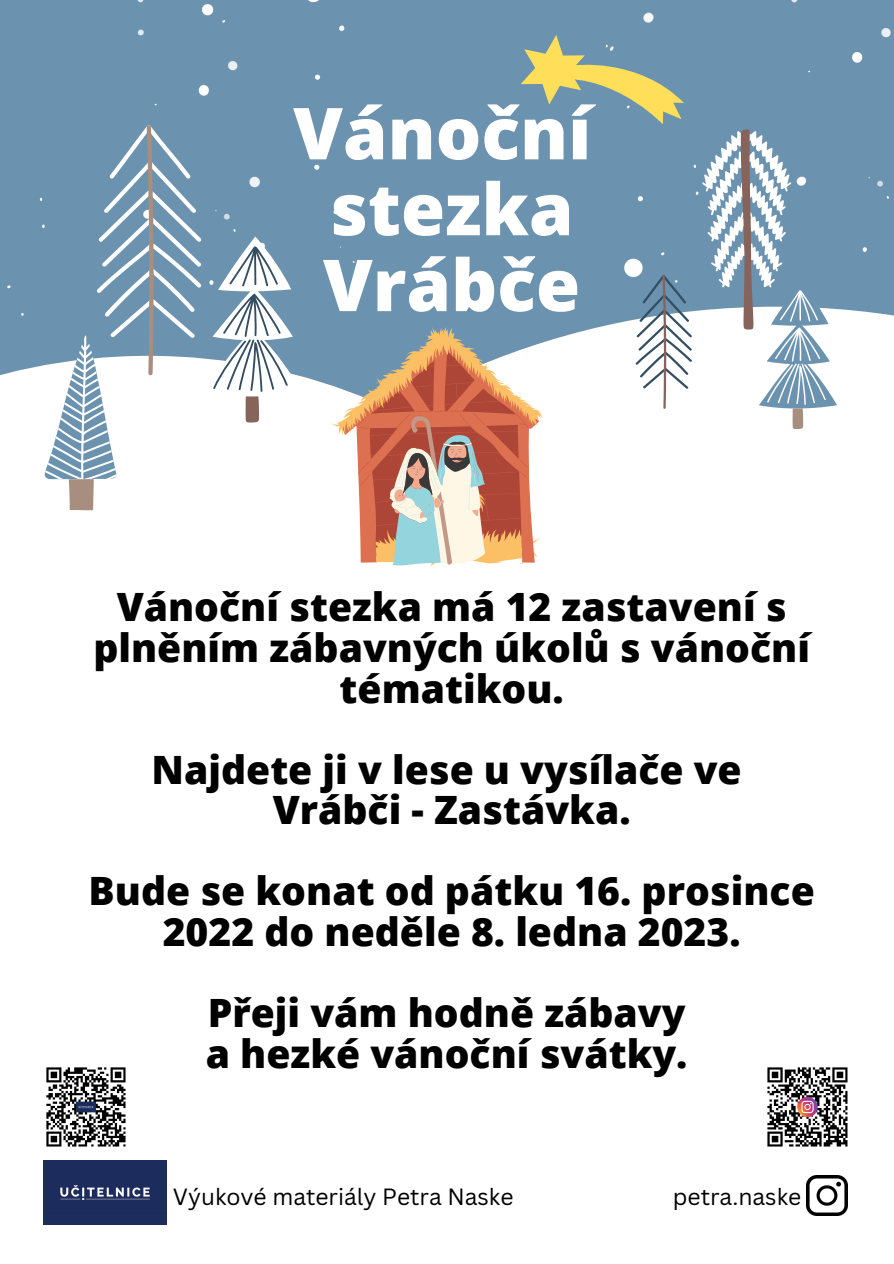
<style>
.page{position:relative;width:894px;height:1264px;background:#fff}
.page>*{position:absolute;margin:0;border:0;box-sizing:border-box;transform-origin:0 0}
.t1{font:800 71.7px/75.9px "Open Sans";color:#fff;text-align:center}
.t2{font:800 39px/40.5px "Open Sans";color:#000;text-align:center}
.t3{font:22.8px "Canva Sans";color:#000}
</style>
<div class="page">
<div style="left:0;top:0;width:893px;height:1263px;background:#6b92af"></div>
<img style="left:7px;top:0;width:349px;height:289px">
<div style="left:21px;top:309px;width:872px;height:954px;background:#fff"></div>
<img style="left:624px;top:0;width:267px;height:277px">
<div style="left:0;top:356px;width:725px;height:907px;background:#fff"></div>
<svg style="left:635px;top:275px;width:56px;height:134px"></svg>
<svg style="left:43px;top:125px;width:259px;height:385px"></svg>
<svg style="left:701px;top:129px;width:135px;height:300px"></svg>
<svg style="left:521px;top:30px;width:170px;height:97px"></svg>
<svg style="left:331px;top:326px;width:212px;height:239px"></svg>
<svg style="left:341px;top:337px;width:198px;height:229px;background:#c89987"></svg>
<img style="left:43px;top:1160px;width:123px;height:64px">
<img style="left:806px;top:1175px;width:41px;height:40px">
<img style="left:43px;top:1064px;width:86px;height:85px">
<img style="left:764px;top:1064px;width:86px;height:85px">
<h1 class="t1" style="left:293px;top:93px;width:299px">Vánoční stezka<br>Vrábče</h1>
<p class="t2" style="left:93px;top:586px;width:718px">Vánoční stezka má 12 zastavení s plněním zábavných úkolů s vánoční tématikou.</p>
<p class="t2" style="left:151px;top:748px;width:591px">Najdete ji v lese u vysílače ve<br>Vrábči - Zastávka.</p>
<p class="t2" style="left:89px;top:870px;width:727px">Bude se konat od pátku 16. prosince<br>2022 do neděle 8. ledna 2023.</p>
<p class="t2" style="left:206px;top:991px;width:483px;text-align:left">Přeji vám hodně zábavy a hezké vánoční svátky.</p>
<p class="t3" style="left:173px;top:1180px;width:342px">Výukové materiály Petra Naske</p>
<p class="t3" style="left:672px;top:1180px;width:130px">petra.naske</p>
</div>
